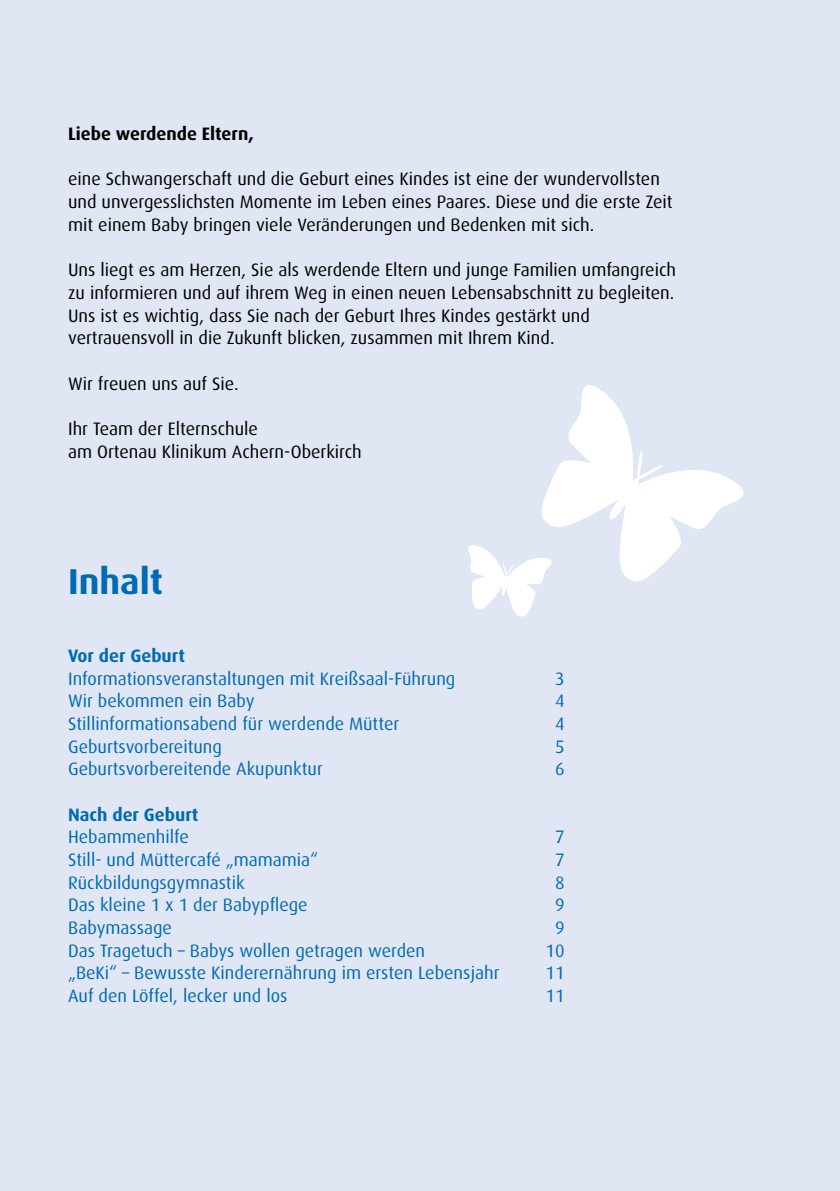
<style>
.page{position:relative;width:840px;height:1191px;background:#fff}
.page>*{position:absolute;margin:0;border:0;box-sizing:border-box;transform-origin:0 0}
.t1{font:700 36px "Dax Pro";color:#006bb3}
.t2{font:18px/22.6px "Dax Pro";color:#000}
.t3{font:18px "Dax Pro";color:#006bb3}
.t4{font:700 18px "Dax Pro";color:#006bb3}
.t5{font:700 18px "Dax Pro";color:#000}
</style>
<div class="page">
<div style="left:0;top:0;width:839px;height:1191px;background:#e0e6f3"></div>
<svg style="left:468px;top:385px;width:276px;height:232px"></svg>
<p class="t5" style="left:68px;top:122px;width:187px">Liebe werdende Eltern,</p>
<p class="t2" style="left:68px;top:167px;width:605px">eine Schwangerschaft und die Geburt eines Kindes ist eine der wundervollsten und unvergesslichsten Momente im Leben eines Paares. Diese und die erste Zeit mit einem Baby bringen viele Veränderungen und Bedenken mit sich.</p>
<p class="t2" style="left:68px;top:258px;width:609px">Uns liegt es am Herzen, Sie als werdende Eltern und junge Familien umfangreich zu informieren und auf ihrem Weg in einen neuen Lebensabschnitt zu begleiten.<br>Uns ist es wichtig, dass Sie nach der Geburt Ihres Kindes gestärkt und vertrauensvoll in die Zukunft blicken, zusammen mit Ihrem Kind.</p>
<p class="t2" style="left:68px;top:371px;width:172px">Wir freuen uns auf Sie.</p>
<p class="t2" style="left:68px;top:417px;width:295px">Ihr Team der Elternschule<br>am Ortenau Klinikum Achern-Oberkirch</p>
<h1 class="t1" style="left:68px;top:558px;width:96px">Inhalt</h1>
<p class="t4" style="left:68px;top:644px;width:118px">Vor der Geburt</p>
<p class="t3" style="left:68px;top:667px;width:388px">Informationsveranstaltungen mit Kreißsaal-Führung</p>
<p class="t3" style="left:555px;top:667px;width:11px">3</p>
<p class="t3" style="left:68px;top:689px;width:188px">Wir bekommen ein Baby</p>
<p class="t3" style="left:555px;top:689px;width:11px">4</p>
<p class="t3" style="left:68px;top:712px;width:332px">Stillinformationsabend für werdende Mütter</p>
<p class="t3" style="left:555px;top:712px;width:11px">4</p>
<p class="t3" style="left:68px;top:735px;width:155px">Geburtsvorbereitung</p>
<p class="t3" style="left:555px;top:735px;width:11px">5</p>
<p class="t3" style="left:68px;top:757px;width:256px">Geburtsvorbereitende Akupunktur</p>
<p class="t3" style="left:555px;top:757px;width:11px">6</p>
<p class="t4" style="left:68px;top:803px;width:132px">Nach der Geburt</p>
<p class="t3" style="left:68px;top:825px;width:122px">Hebammenhilfe</p>
<p class="t3" style="left:555px;top:825px;width:11px">7</p>
<p class="t3" style="left:68px;top:848px;width:251px">Still- und Müttercafé „mamamia“</p>
<p class="t3" style="left:555px;top:848px;width:11px">7</p>
<p class="t3" style="left:68px;top:871px;width:178px">Rückbildungsgymnastik</p>
<p class="t3" style="left:555px;top:871px;width:11px">8</p>
<p class="t3" style="left:68px;top:893px;width:241px">Das kleine 1 x 1 der Babypflege</p>
<p class="t3" style="left:555px;top:893px;width:11px">9</p>
<p class="t3" style="left:68px;top:916px;width:105px">Babymassage</p>
<p class="t3" style="left:555px;top:916px;width:11px">9</p>
<p class="t3" style="left:68px;top:939px;width:358px">Das Tragetuch – Babys wollen getragen werden</p>
<p class="t3" style="left:545px;top:939px;width:21px">10</p>
<p class="t3" style="left:68px;top:962px;width:432px">„BeKi“ – Bewusste Kinderernährung im ersten Lebensjahr</p>
<p class="t3" style="left:545px;top:962px;width:21px">11</p>
<p class="t3" style="left:68px;top:984px;width:221px">Auf den Löffel, lecker und los</p>
<p class="t3" style="left:545px;top:984px;width:21px">11</p>
</div>
